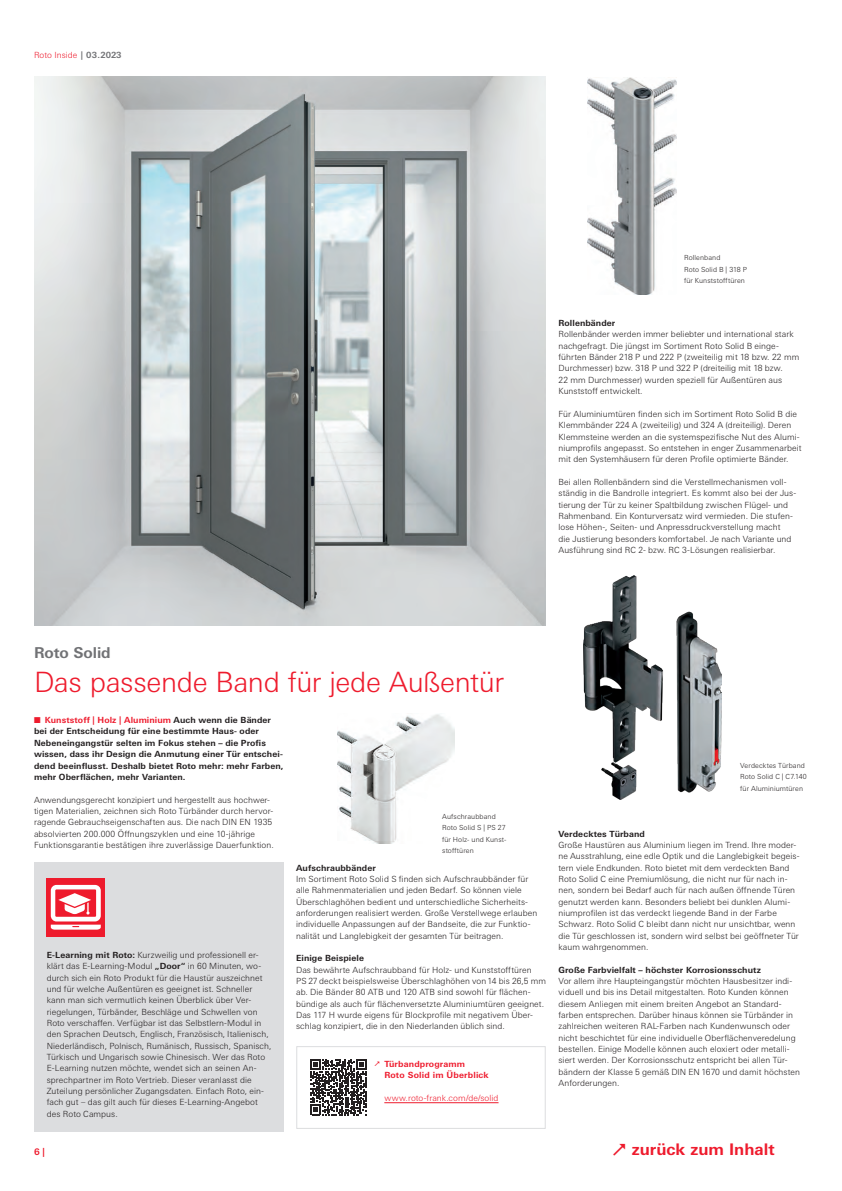
<style>
.page{position:relative;width:842px;height:1191px;background:#fff}
.page>*{position:absolute;margin:0;border:0;box-sizing:border-box;transform-origin:0 0}
.t1{font:300 28px "Univers Next W1 G";letter-spacing:-.015em;color:#ee1b2d}
.t2{font:700 16px "Univers Next W1 G";color:#ee1b2d}
.t3{font:700 15px "Univers Next W1 G";letter-spacing:-.005em;color:#717275}
.t4{font:700 9px "Univers Next W1 G";color:#ee1b2d}
.t5{font:300 8.5px/11.3px "Univers Next W1 G";letter-spacing:.01em;color:#231f20}
.t6{font:700 8.5px/11.3px "Univers Next W1 G";letter-spacing:.01em;color:#231f20}
.t7{font:300 8.5px "Univers Next W1 G";letter-spacing:.005em;color:#ee1b2d}
.t8{font:700 8.5px/11.3px "Univers Next W1 G";letter-spacing:.02em;color:#ee1b2d}
.t9{font:300 7px/11.3px "Univers Next W1 G";letter-spacing:.01em;color:#231f20}
.s1{font-weight:700;color:#717275}
.s2{color:#ee1b2d}
.s3{font-weight:700}
</style>
<div class="page">
<div style="left:296px;top:1046px;width:250px;height:82px;background:#fff;border:1px solid #dcdddf"></div>
<hr style="left:384px;top:1102px;width:114px;height:1px;background:#ee1b2d">
<svg style="left:311px;top:1059px;width:55px;height:56px"></svg>
<img style="left:34px;top:77px;width:512px;height:548px">
<div style="left:34px;top:862px;width:249px;height:269px;background:#dcdddf"></div>
<div style="left:47px;top:878px;width:58px;height:58px;background:#ee1b2d"></div>
<svg style="left:51px;top:885px;width:50px;height:44px"></svg>
<img style="left:588px;top:78px;width:88px;height:217px">
<img style="left:338px;top:714px;width:117px;height:129px">
<img style="left:584px;top:575px;width:137px;height:224px">
<p class="t7" style="left:34px;top:50px;width:89px">Roto Inside <span class="s1">| 03.2023</span></p>
<p class="t9" style="left:684px;top:252px;width:64px">Rollenband<br>Roto Solid B | 318 P für Kunststofftüren</p>
<p class="t6" style="left:558px;top:317px;width:58px">Rollenbänder</p>
<p class="t5" style="left:558px;top:329px;width:242px">Rollenbänder werden immer beliebter und international stark nachgefragt. Die jüngst im Sortiment Roto Solid B einge&shy;führten Bänder 218 P und 222 P (zweiteilig mit 18 bzw. 22 mm Durchmesser) bzw. 318 P und 322 P (dreiteilig mit 18 bzw.<br>22 mm Durchmesser) wurden speziell für Außentüren aus Kunststoff entwickelt.</p>
<p class="t5" style="left:558px;top:408px;width:245px">Für Aluminiumtüren finden sich im Sortiment Roto Solid B die Klemmbänder 224 A (zweiteilig) und 324 A (dreiteilig). Deren Klemmsteine werden an die systemspezifische Nut des Alumi&shy;niumprofils angepasst. So entstehen in enger Zusammenarbeit mit den Systemhäusern für deren Profile optimierte Bänder.</p>
<p class="t5" style="left:558px;top:476px;width:239px">Bei allen Rollenbändern sind die Verstellmechanismen voll&shy;ständig in die Bandrolle integriert. Es kommt also bei der Jus&shy;tierung der Tür zu keiner Spaltbildung zwischen Flügel- und Rahmenband. Ein Konturversatz wird vermieden. Die stufen&shy;lose Höhen-, Seiten- und Anpressdruckverstellung macht<br>die Justierung besonders komfortabel. Je nach Variante und Ausführung sind RC 2- bzw. RC 3-Lösungen realisierbar.</p>
<h3 class="t3" style="left:34px;top:643px;width:78px">Roto Solid</h3>
<h1 class="t1" style="left:34px;top:665px;width:472px">Das passende Band für jede Außentür</h1>
<p class="t6" style="left:34px;top:714px;width:251px"><span class="s2">■ Kunststoff | Holz | Aluminium</span> Auch wenn die Bänder bei der Entscheidung für eine bestimmte Haus- oder Nebeneingangstür selten im Fokus stehen – die Profis wissen, dass ihr Design die Anmutung einer Tür entschei&shy;dend beeinflusst. Deshalb bietet Roto mehr: mehr Farben, mehr Oberflächen, mehr Varianten.</p>
<p class="t5" style="left:34px;top:794px;width:241px">Anwendungsgerecht konzipiert und hergestellt aus hochwer&shy;tigen Materialien, zeichnen sich Roto Türbänder durch hervor&shy;ragende Gebrauchseigenschaften aus. Die nach DIN EN 1935 absolvierten 200.000 Öffnungszyklen und eine 10-jährige Funktionsgarantie bestätigen ihre zuverlässige Dauerfunktion.</p>
<p class="t5" style="left:47px;top:949px;width:226px"><span class="s3">E-Learning mit Roto:</span> Kurzweilig und professionell er&shy;klärt das E-Learning-Modul <span class="s3">„Door“</span> in 60 Minuten, wo&shy;durch sich ein Roto Produkt für die Haustür auszeichnet und für welche Außentüren es geeignet ist. Schneller kann man sich vermutlich keinen Überblick über Ver&shy;riegelungen, Türbänder, Beschläge und Schwellen von Roto verschaffen. Verfügbar ist das Selbstlern-Modul in den Sprachen Deutsch, Englisch, Französisch, Italienisch, Niederländisch, Polnisch, Rumänisch, Russisch, Spanisch, Türkisch und Ungarisch sowie Chinesisch. Wer das Roto E-Learning nutzen möchte, wendet sich an seinen An&shy;sprechpartner im Roto Vertrieb. Dieser veranlasst die Zuteilung persönlicher Zugangsdaten. Einfach Roto, ein&shy;fach gut – das gilt auch für dieses E-Learning-Angebot des Roto Campus.</p>
<p class="t4" style="left:34px;top:1146px;width:12px">6 |</p>
<p class="t9" style="left:442px;top:810px;width:66px">Aufschraubband<br>Roto Solid S | PS 27 für Holz- und Kunst&shy;stofftüren</p>
<p class="t6" style="left:296px;top:862px;width:81px">Aufschraubbänder</p>
<p class="t5" style="left:296px;top:873px;width:243px">Im Sortiment Roto Solid S finden sich Aufschraubbänder für alle Rahmenmaterialien und jeden Bedarf. So können viele Überschlaghöhen bedient und unterschiedliche Sicherheits&shy;anforderungen realisiert werden. Große Verstellwege erlauben individuelle Anpassungen auf der Bandseite, die zur Funktio&shy;nalität und Langlebigkeit der gesamten Tür beitragen.</p>
<p class="t6" style="left:296px;top:952px;width:69px">Einige Beispiele</p>
<p class="t5" style="left:296px;top:964px;width:251px">Das bewährte Aufschraubband für Holz- und Kunststofftüren<br>PS 27 deckt beispielsweise Überschlaghöhen von 14 bis 26,5 mm ab. Die Bänder 80 ATB und 120 ATB sind sowohl für flächen&shy;bündige als auch für flächenversetzte Aluminiumtüren geeignet.<br>Das 117 H wurde eigens für Blockprofile mit negativem Über&shy;schlag konzipiert, die in den Niederlanden üblich sind.</p>
<p class="t8" style="left:384px;top:1058px;width:106px">Türbandprogramm<br>Roto Solid im Überblick</p>
<p class="t7" style="left:384px;top:1092px;width:116px">www.roto-frank.com/de/solid</p>
<p class="t9" style="left:740px;top:759px;width:68px">Verdecktes Türband<br>Roto Solid C | C7.140 für Aluminiumtüren</p>
<p class="t6" style="left:558px;top:828px;width:88px">Verdecktes Türband</p>
<p class="t5" style="left:558px;top:839px;width:243px">Große Haustüren aus Aluminium liegen im Trend. Ihre moder&shy;ne Ausstrahlung, eine edle Optik und die Langlebigkeit begeis&shy;tern viele Endkunden. Roto bietet mit dem verdeckten Band Roto Solid C eine Premiumlösung, die nicht nur für nach in&shy;nen, sondern bei Bedarf auch für nach außen öffnende Türen genutzt werden kann. Besonders beliebt bei dunklen Alumi&shy;niumprofilen ist das verdeckt liegende Band in der Farbe Schwarz. Roto Solid C bleibt dann nicht nur unsichtbar, wenn die Tür geschlossen ist, sondern wird selbst bei geöffneter Tür kaum wahrgenommen.</p>
<p class="t6" style="left:558px;top:964px;width:204px">Große Farbvielfalt – höchster Korrosionsschutz</p>
<p class="t5" style="left:558px;top:975px;width:243px">Vor allem ihre Haupteingangstür möchten Hausbesitzer indi&shy;viduell und bis ins Detail mitgestalten. Roto Kunden können diesem Anliegen mit einem breiten Angebot an Standard&shy;farben entsprechen. Darüber hinaus können sie Türbänder in zahlreichen weiteren RAL-Farben nach Kundenwunsch oder nicht beschichtet für eine individuelle Oberflächenveredelung bestellen. Einige Modelle können auch eloxiert oder metalli&shy;siert werden. Der Korrosionsschutz entspricht bei allen Tür&shy;bändern der Klasse 5 gemäß DIN EN 1670 und damit höchsten Anforderungen.</p>
<h2 class="t2" style="left:632px;top:1139px;width:144px">zurück zum Inhalt</h2>
</div>
